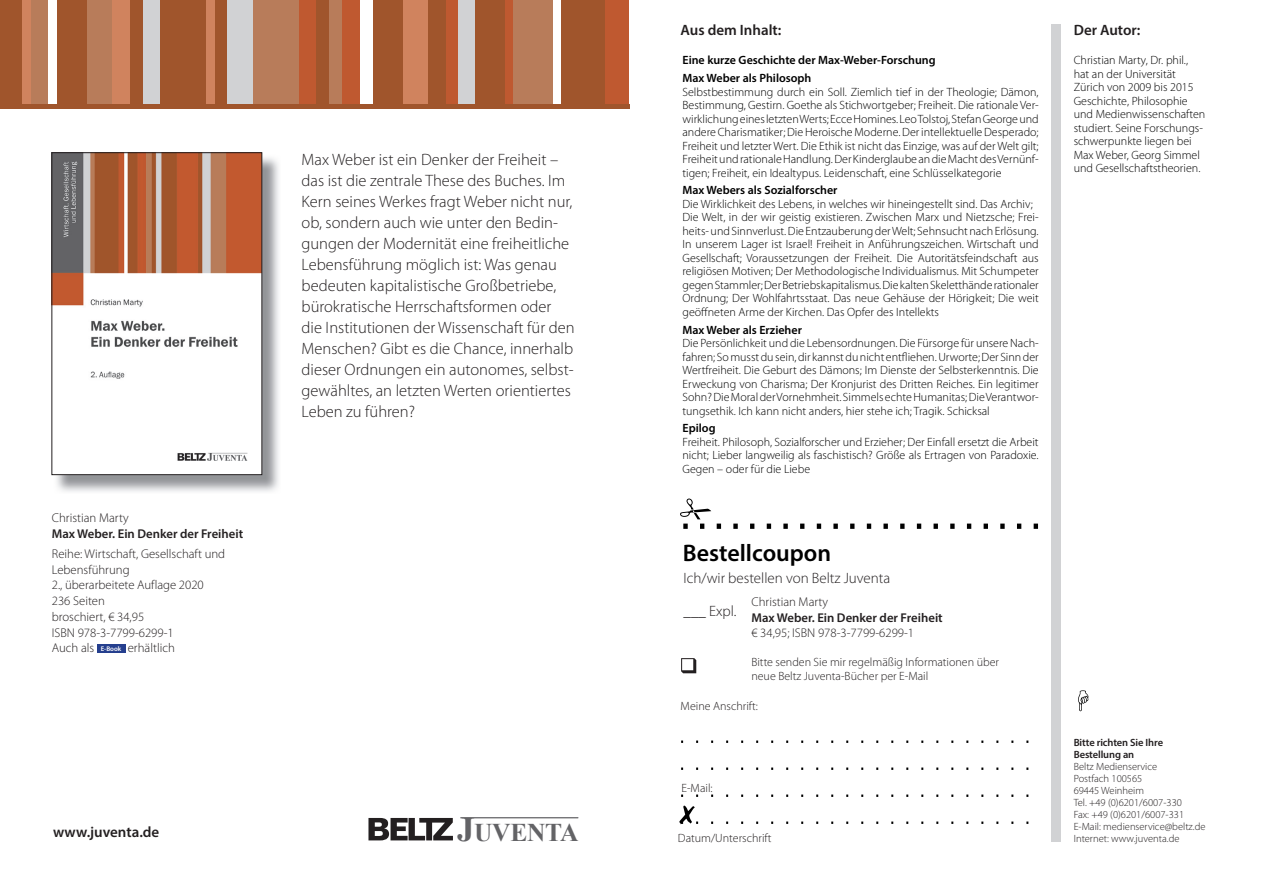
<style>
.page{position:relative;width:1263px;height:893px;background:#fff}
.page>*{position:absolute;margin:0;border:0;box-sizing:border-box;transform-origin:0 0}
.t1{font:700 25.5px "Times New Roman";letter-spacing:-.01em;color:#636366}
.t2{font:600 24px "Myriad Pro";color:#000}
.t3{font:300 16.5px/21px "Myriad Pro";color:#231f20}
.t4{font:300 15px "Myriad Pro";color:#231f20}
.t5{font:600 15px "Myriad Pro";color:#231f20}
.t6{font:300 12.75px/15.8px "Myriad Pro";color:#231f20}
.t7{font:600 12.75px "Myriad Pro";color:#231f20}
.t8{font:300 12px/13.5px "Myriad Pro";color:#000;text-align:justify}
.t9{font:300 12px/13.5px "Myriad Pro";color:#231f20}
.t10{font:600 12px/17.7px "Myriad Pro";color:#000}
.t11{font:300 10.5px/12px "Myriad Pro";color:#231f20}
.t12{font:600 10.5px/12px "Myriad Pro";letter-spacing:-.01em;color:#231f20}
.s1{font-weight:600;font-size:6.75px;color:#fff}
.s2{font-size:34.5px}
</style>
<div class="page">
<div style="left:1051px;top:24px;width:9px;height:818px;background:#d1d2d4"></div>
<svg style="left:1078px;top:690px;width:10px;height:21px"></svg>
<hr style="left:460px;top:817px;width:118px;height:1px;background:#636366">
<svg style="left:368px;top:818px;width:85px;height:22px"></svg>
<svg style="left:679px;top:806px;width:19px;height:18px"></svg>
<svg style="left:680px;top:498px;width:31px;height:31px"></svg>
<svg style="left:717px;top:524px;width:4px;height:5px"></svg>
<svg style="left:733px;top:524px;width:5px;height:5px"></svg>
<svg style="left:750px;top:524px;width:4px;height:5px"></svg>
<svg style="left:767px;top:524px;width:4px;height:5px"></svg>
<svg style="left:783px;top:524px;width:5px;height:5px"></svg>
<svg style="left:800px;top:524px;width:4px;height:5px"></svg>
<svg style="left:817px;top:524px;width:4px;height:5px"></svg>
<svg style="left:833px;top:524px;width:5px;height:5px"></svg>
<svg style="left:850px;top:524px;width:4px;height:5px"></svg>
<svg style="left:867px;top:524px;width:4px;height:5px"></svg>
<svg style="left:883px;top:524px;width:5px;height:5px"></svg>
<svg style="left:900px;top:524px;width:4px;height:5px"></svg>
<svg style="left:917px;top:524px;width:4px;height:5px"></svg>
<svg style="left:933px;top:524px;width:5px;height:5px"></svg>
<svg style="left:950px;top:524px;width:5px;height:5px"></svg>
<svg style="left:967px;top:524px;width:4px;height:5px"></svg>
<svg style="left:983px;top:524px;width:5px;height:5px"></svg>
<svg style="left:1000px;top:524px;width:5px;height:5px"></svg>
<svg style="left:1017px;top:524px;width:4px;height:5px"></svg>
<svg style="left:1034px;top:524px;width:4px;height:5px"></svg>
<svg style="left:681px;top:658px;width:15px;height:15px"></svg>
<div style="left:97px;top:644px;width:28px;height:8px;background:#253f8e"></div>
<img style="left:54px;top:155px;width:225px;height:337px">
<img style="left:54px;top:154px;width:206px;height:319px">
<div style="left:52px;top:152px;width:210px;height:323px;border:1px solid #231f20"></div>
<div style="left:253px;top:0;width:47px;height:105px;background:#b87c5a"></div>
<div style="left:227px;top:0;width:26px;height:105px;background:#d1d2d4"></div>
<div style="left:215px;top:0;width:12px;height:105px;background:#a0552c"></div>
<div style="left:206px;top:0;width:9px;height:105px;background:#d0835e"></div>
<div style="left:159px;top:0;width:47px;height:105px;background:#a0552c"></div>
<div style="left:142px;top:0;width:17px;height:105px;background:#d1d2d4"></div>
<div style="left:130px;top:0;width:13px;height:105px;background:#a0552c"></div>
<div style="left:87px;top:0;width:26px;height:105px;background:#b87c5a"></div>
<div style="left:31px;top:0;width:17px;height:105px;background:#b87c5a"></div>
<div style="left:57px;top:0;width:30px;height:105px;background:#a0552c"></div>
<div style="left:475px;top:0;width:31px;height:105px;background:#a0552c"></div>
<div style="left:19px;top:0;width:12px;height:105px;background:#d0835e"></div>
<div style="left:113px;top:0;width:17px;height:105px;background:#d0835e"></div>
<div style="left:300px;top:0;width:17px;height:105px;background:#bf5930"></div>
<div style="left:316px;top:0;width:13px;height:105px;background:#a0552c"></div>
<div style="left:458px;top:0;width:17px;height:105px;background:#d1d2d4"></div>
<div style="left:445px;top:0;width:13px;height:105px;background:#bf5930"></div>
<div style="left:402px;top:0;width:26px;height:105px;background:#d0835e"></div>
<div style="left:342px;top:0;width:17px;height:105px;background:#bf5930"></div>
<div style="left:373px;top:0;width:29px;height:105px;background:#a0552c"></div>
<div style="left:329px;top:0;width:13px;height:105px;background:#b87c5a"></div>
<div style="left:428px;top:0;width:17px;height:105px;background:#a0552c"></div>
<div style="left:505px;top:0;width:9px;height:105px;background:#bf5930"></div>
<div style="left:513px;top:0;width:40px;height:105px;background:#b87c5a"></div>
<div style="left:0;top:0;width:21px;height:106px;background:#a0552c"></div>
<div style="left:561px;top:0;width:44px;height:105px;background:#a0552c"></div>
<div style="left:605px;top:0;width:24px;height:105px;background:#bf5930"></div>
<hr style="left:0;top:105px;width:629px;height:4px;background:#a0552c">
<p class="t6" style="left:52px;top:510px;width:78px">Christian Marty</p>
<p class="t7" style="left:52px;top:525px;width:193px">Max Weber. Ein Denker der Freiheit</p>
<p class="t6" style="left:52px;top:546px;width:175px">Reihe: Wirtschaft, Gesellschaft und<br>Lebensführung<br>2., überarbeitete Auflage 2020<br>236 Seiten<br>broschiert, € 34,95<br>ISBN 978-3-7799-6299-1<br>Auch als <span class="s1">E-Book</span> erhältlich</p>
<p class="t3" style="left:302px;top:149px;width:275px">Max Weber ist ein Denker der Freiheit – das ist die zentrale These des Buches. Im Kern seines Werkes fragt Weber nicht nur, ob, sondern auch wie unter den Bedin&shy;gungen der Modernität eine freiheitliche Lebensführung möglich ist: Was genau bedeuten kapitalistische Großbetriebe, bürokratische Herrschaftsformen oder die Institutionen der Wissenschaft für den Menschen? Gibt es die Chance, innerhalb dieser Ordnungen ein autonomes, selbst&shy;gewähltes, an letzten Werten orientiertes Leben zu führen?</p>
<p class="t5" style="left:53px;top:822px;width:108px">www.juventa.de</p>
<h1 class="t1" style="left:457px;top:814px;width:123px"><span class="s2">J</span>UVENTA</h1>
<p class="t5" style="left:681px;top:21px;width:102px">Aus dem Inhalt:</p>
<p class="t5" style="left:1074px;top:21px;width:68px">Der Autor:</p>
<p class="t10" style="left:682px;top:51px;width:255px">Eine kurze Geschichte der Max-Weber-Forschung<br>Max Weber als Philosoph</p>
<p class="t8" style="left:682px;top:85px;width:358px">Selbstbestimmung durch ein Soll. Ziemlich tief in der Theologie; Dämon, Bestimmung, Gestirn. Goethe als Stichwortgeber; Freiheit. Die rationale Ver&shy;wirklichung eines letzten Werts; Ecce Homines. Leo Tolstoj, Stefan George und andere Charismatiker; Die Heroische Moderne. Der intellektuelle Desperado; Freiheit und letzter Wert. Die Ethik ist nicht das Einzige, was auf der Welt gilt; Freiheit und rationale Handlung. Der Kinderglaube an die Macht des Vernünf&shy;tigen; Freiheit, ein Idealtypus. Leidenschaft, eine Schlüsselkategorie</p>
<p class="t10" style="left:682px;top:181px;width:156px">Max Webers als Sozialforscher</p>
<p class="t8" style="left:682px;top:197px;width:358px;text-align:left">Die Wirklichkeit des Lebens, in welches wir hineingestellt sind. Das Archiv; Die Welt, in der wir geistig existieren. Zwischen Marx und Nietzsche; Frei&shy;heits- und Sinnverlust. Die Entzauberung der Welt; Sehnsucht nach Erlösung.<br>In unserem Lager ist Israel! Freiheit in Anführungszeichen. Wirtschaft und Gesellschaft; Voraussetzungen der Freiheit. Die Autoritätsfeindschaft aus religiösen Motiven; Der Methodologische Individualismus. Mit Schumpeter gegen Stammler; Der Betriebskapitalismus. Die kalten Skeletthände rationaler Ordnung; Der Wohlfahrtsstaat. Das neue Gehäuse der Hörigkeit; Die weit geöffneten Arme der Kirchen. Das Opfer des Intellekts</p>
<p class="t10" style="left:682px;top:320px;width:121px">Max Weber als Erzieher</p>
<p class="t8" style="left:682px;top:336px;width:358px">Die Persönlichkeit und die Lebensordnungen. Die Fürsorge für unsere Nach&shy;fahren; So musst du sein, dir kannst du nicht entfliehen. Urworte; Der Sinn der Wertfreiheit. Die Geburt des Dämons; Im Dienste der Selbsterkenntnis. Die Erweckung von Charisma; Der Kronjurist des Dritten Reiches. Ein legitimer Sohn? Die Moral der Vornehmheit. Simmels echte Humanitas; Die Verantwor&shy;tungsethik. Ich kann nicht anders, hier stehe ich; Tragik. Schicksal</p>
<p class="t10" style="left:682px;top:419px;width:34px">Epilog</p>
<p class="t8" style="left:682px;top:435px;width:358px">Freiheit. Philosoph, Sozialforscher und Erzieher; Der Einfall ersetzt die Arbeit nicht; Lieber langweilig als faschistisch? Größe als Ertragen von Paradoxie.<br>Gegen – oder für die Liebe</p>
<p class="t8" style="left:1074px;top:54px;width:133px;text-align:left">Christian Marty, Dr. phil., hat an der Universität<br>Zürich von 2009 bis 2015<br>Geschichte, Philosophie und Medienwissenschaften studiert. Seine Forschungs&shy;schwerpunkte liegen bei<br>Max Weber, Georg Simmel und Gesellschaftstheorien.</p>
<h2 class="t2" style="left:683px;top:538px;width:150px">Bestellcoupon</h2>
<p class="t4" style="left:684px;top:570px;width:208px">Ich/wir bestellen von Beltz Juventa</p>
<p class="t4" style="left:684px;top:603px;width:54px">___ Expl.</p>
<p class="t6" style="left:751px;top:594px;width:78px">Christian Marty</p>
<p class="t7" style="left:751px;top:609px;width:193px">Max Weber. Ein Denker der Freiheit</p>
<p class="t6" style="left:751px;top:625px;width:164px">€ 34,95; ISBN 978-3-7799-6299-1</p>
<p class="t9" style="left:751px;top:656px;width:249px">Bitte senden Sie mir regelmäßig Informationen über neue Beltz Juventa-Bücher per E-Mail</p>
<p class="t9" style="left:681px;top:700px;width:79px">Meine Anschrift:</p>
<p class="t12" style="left:1074px;top:736px;width:91px">Bitte richten Sie Ihre<br>Bestellung an</p>
<p class="t11" style="left:1074px;top:761px;width:133px">Beltz Medienservice<br>Postfach 100565<br>69445 Weinheim<br>Tel. +49 (0)6201/6007-330<br>Fax: +49 (0)6201/6007-331<br>E-Mail: medienservice@beltz.de</p>
<p class="t9" style="left:681px;top:782px;width:33px">E-Mail:</p>
<p class="t9" style="left:678px;top:831px;width:95px">Datum/Unterschrift</p>
<p class="t11" style="left:1074px;top:833px;width:107px">Internet: www.juventa.de</p>
</div>
